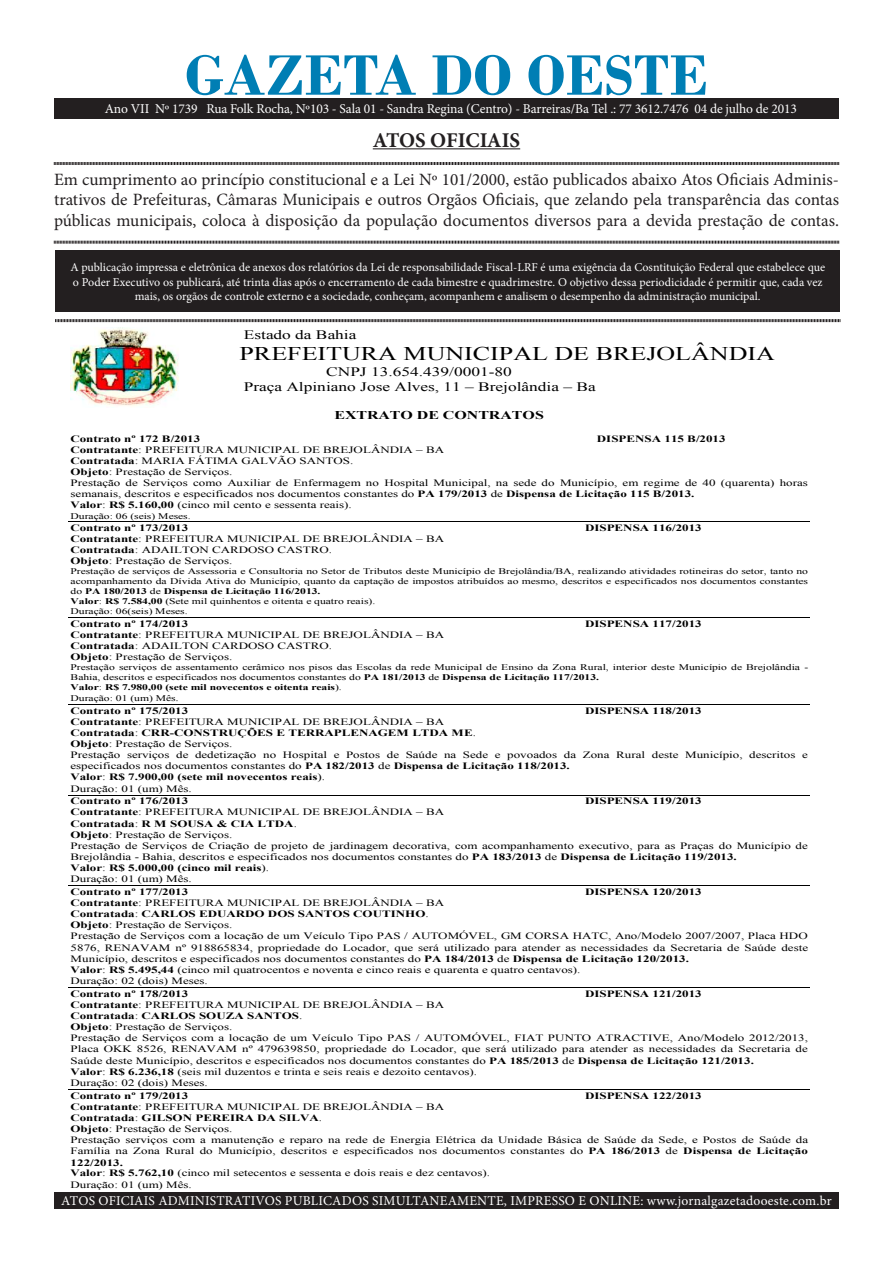
<style>
.page{position:relative;width:893px;height:1263px;background:#fff}
.page>*{position:absolute;margin:0;border:0;box-sizing:border-box;transform-origin:0 0}
.t1{font:700 60px "Bodoni";color:#007eb4}
.t2{font:700 21px "Minion Pro";letter-spacing:-.005em;color:#231f20}
.t3{font:19.35px "Times New Roman";color:#000;scale:1.34 1}
.t4{font:17.25px/20.7px "Minion Pro";color:#231f20;text-align:justify}
.t5{font:13.5px "Minion Pro";letter-spacing:.005em;color:#fff}
.t6{font:12.9px/14.9px "Times New Roman";color:#000;text-align:center;scale:1.34 1}
.t7{font:12px/14.4px "Minion Pro";color:#fff;text-align:center}
.t8{font:700 11.85px "Times New Roman";letter-spacing:-.005em;color:#000;scale:1.34 1}
.t9{font:9.75px/11.1px "Times New Roman";color:#000;scale:1.34 1}
.t10{font:700 9.75px "Times New Roman";color:#000;scale:1.34 1}
.t11{font:8.7px/9.9px "Times New Roman";color:#000;scale:1.34 1}
.s1{font-weight:700}
.s2{font-size:9.75px}
</style>
<div class="page">
<div style="left:55px;top:250px;width:785px;height:62px;background:#231f20"></div>
<hr style="left:373px;top:148px;width:147px;height:1px;background:#231f20">
<svg style="left:54px;top:162px;width:785px;height:3px;background:#6b6969"></svg>
<svg style="left:54px;top:240px;width:785px;height:4px;background:#908e8e"></svg>
<svg style="left:55px;top:319px;width:785px;height:4px;background:#908e8e"></svg>
<div style="left:54px;top:1192px;width:785px;height:17px;background:#231f20"></div>
<div style="left:54px;top:99px;width:785px;height:20px;background:#231f20"></div>
<img style="left:71px;top:327px;width:108px;height:80px">
<hr style="left:68px;top:522px;width:742px;height:1px;background:#000">
<hr style="left:68px;top:617px;width:742px;height:1px;background:#000">
<hr style="left:68px;top:704px;width:742px;height:1px;background:#000">
<hr style="left:68px;top:795px;width:742px;height:1px;background:#000">
<hr style="left:68px;top:886px;width:742px;height:1px;background:#000">
<hr style="left:68px;top:987px;width:742px;height:1px;background:#000">
<hr style="left:68px;top:1089px;width:742px;height:1px;background:#000">
<p class="t1" style="left:185px;top:40px;width:525px">GAZETA DO OESTE</p>
<p class="t2" style="left:373px;top:125px;width:149px">ATOS OFICIAIS</p>
<p class="t4" style="left:54px;top:169px;width:786px">Em cumprimento ao princípio constitucional e a Lei Nº 101/2000, estão publicados abaixo Atos Oficiais Adminis&shy;trativos de Prefeituras, Câmaras Municipais e outros Orgãos Oficiais, que zelando pela transparência das contas públicas municipais, coloca à disposição da população documentos diversos para a devida prestação de contas.</p>
<p class="t7" style="left:70px;top:260px;width:756px">A publicação impressa e eletrônica de anexos dos relatórios da Lei de responsabilidade Fiscal-LRF é uma exigência da Cosntituição Federal que estabelece que o Poder Executivo os publicará, até trinta dias após o encerramento de cada bimestre e quadrimestre. O objetivo dessa periodicidade é permitir que, cada vez mais, os orgãos de controle externo e a sociedade, conheçam, acompanhem e analisem o desempenho da administração municipal.</p>
<p class="t5" style="left:105px;top:100px;width:694px">Ano VII Nº 1739 Rua Folk Rocha, Nº103 - Sala 01 - Sandra Regina (Centro) - Barreiras/Ba Tel .: 77 3612.7476 04 de julho de 2013</p>
<p class="t6" style="left:244px;top:327px;width:86px">Estado da Bahia</p>
<p class="t3" style="left:240px;top:340px;width:401px">PREFEITURA MUNICIPAL DE BREJOLÂNDIA</p>
<p class="t6" style="left:244px;top:364px;width:264px">CNPJ 13.654.439/0001-80<br>Praça Alpiniano Jose Alves, 11 – Brejolândia – Ba</p>
<p class="t8" style="left:334px;top:407px;width:158px">EXTRATO DE CONTRATOS</p>
<p class="t10" style="left:71px;top:432px;width:98px">Contrato nº 172 B/2013</p>
<p class="t10" style="left:597px;top:432px;width:98px">DISPENSA 115 B/2013</p>
<p class="t9" style="left:71px;top:444px;width:552px"><span class="s1">Contratante</span>: PREFEITURA MUNICIPAL DE BREJOLÂNDIA – BA<br><span class="s1">Contratada</span>: MARIA FÁTIMA GALVÃO SANTOS.<br><span class="s1">Objeto</span>: Prestação de Serviços.<br>Prestação de Serviços como Auxiliar de Enfermagem no Hospital Municipal, na sede do Município, em regime de 40 (quarenta) horas semanais, descritos e especificados nos documentos constantes do <span class="s1">PA 179/2013</span> de <span class="s1">Dispensa de Licitação 115 B/2013.<br>Valor</span>: <span class="s1">R$ 5.160,00</span> (cinco mil cento e sessenta reais).</p>
<p class="t11" style="left:71px;top:511px;width:91px">Duração: 06 (seis) Meses.</p>
<p class="t10" style="left:71px;top:521px;width:89px">Contrato nº 173/2013</p>
<p class="t10" style="left:585px;top:521px;width:89px">DISPENSA 116/2013</p>
<p class="t9" style="left:71px;top:533px;width:280px"><span class="s1">Contratante</span>: PREFEITURA MUNICIPAL DE BREJOLÂNDIA – BA<br><span class="s1">Contratada</span>: ADAILTON CARDOSO CASTRO.<br><span class="s1">Objeto</span>: Prestação de Serviços.</p>
<p class="t11" style="left:71px;top:566px;width:552px">Prestação de serviços de Assessoria e Consultoria no Setor de Tributos deste Município de Brejolândia/BA, realizando atividades rotineiras do setor, tanto no acompanhamento da Dívida Ativa do Município, quanto da captação de impostos atribuídos ao mesmo, descritos e especificados nos documentos constantes do <span class="s1">PA 180/2013</span> de <span class="s1">Dispensa de Licitação 116/2013.<br>Valor</span>: <span class="s1">R$ 7.584,00</span> (Sete mil quinhentos e oitenta e quatro reais).<br>Duração: 06(seis) Meses.</p>
<p class="t10" style="left:71px;top:617px;width:89px">Contrato nº 174/2013</p>
<p class="t10" style="left:585px;top:617px;width:89px">DISPENSA 117/2013</p>
<p class="t9" style="left:71px;top:629px;width:280px"><span class="s1">Contratante</span>: PREFEITURA MUNICIPAL DE BREJOLÂNDIA – BA<br><span class="s1">Contratada</span>: ADAILTON CARDOSO CASTRO.<br><span class="s1">Objeto</span>: Prestação de Serviços.</p>
<p class="t11" style="left:71px;top:662px;width:552px">Prestação serviços de assentamento cerâmico nos pisos das Escolas da rede Municipal de Ensino da Zona Rural, interior deste Município de Brejolândia -<br>Bahia, descritos e especificados nos documentos constantes do <span class="s1">PA 181/2013</span> de <span class="s1">Dispensa de Licitação 117/2013.<br>Valor</span>: <span class="s1">R$ 7.980,00 (sete mil novecentos e oitenta reais</span>).</p>
<p class="t11" style="left:71px;top:693px;width:82px">Duração: 01 (um) Mês<span class="s2">.</span></p>
<p class="t10" style="left:71px;top:704px;width:89px">Contrato nº 175/2013</p>
<p class="t10" style="left:585px;top:704px;width:89px">DISPENSA 118/2013</p>
<p class="t9" style="left:71px;top:716px;width:552px"><span class="s1">Contratante</span>: PREFEITURA MUNICIPAL DE BREJOLÂNDIA – BA<br><span class="s1">Contratada</span>: <span class="s1">CRR-CONSTRUÇÕES E TERRAPLENAGEM LTDA ME</span>.<br><span class="s1">Objeto</span>: Prestação de Serviços.<br>Prestação serviços de dedetização no Hospital e Postos de Saúde na Sede e povoados da Zona Rural deste Município, descritos e especificados nos documentos constantes do <span class="s1">PA 182/2013</span> de <span class="s1">Dispensa de Licitação 118/2013.<br>Valor</span>: <span class="s1">R$ 7.900,00 (sete mil novecentos reais</span>).<br>Duração: 01 (um) Mês.</p>
<p class="t10" style="left:71px;top:794px;width:89px">Contrato nº 176/2013</p>
<p class="t10" style="left:585px;top:794px;width:89px">DISPENSA 119/2013</p>
<p class="t9" style="left:71px;top:806px;width:552px"><span class="s1">Contratante</span>: PREFEITURA MUNICIPAL DE BREJOLÂNDIA – BA<br><span class="s1">Contratada</span>: <span class="s1">R M SOUSA &amp; CIA LTDA</span>.<br><span class="s1">Objeto</span>: Prestação de Serviços.<br>Prestação de Serviços de Criação de projeto de jardinagem decorativa, com acompanhamento executivo, para as Praças do Município de Brejolândia - Bahia, descritos e especificados nos documentos constantes do <span class="s1">PA 183/2013</span> de <span class="s1">Dispensa de Licitação 119/2013.<br>Valor</span>: <span class="s1">R$ 5.000,00 (cinco mil reais</span>).<br>Duração: 01 (um) Mês.</p>
<p class="t10" style="left:71px;top:885px;width:89px">Contrato nº 177/2013</p>
<p class="t10" style="left:585px;top:885px;width:89px">DISPENSA 120/2013</p>
<p class="t9" style="left:71px;top:897px;width:552px"><span class="s1">Contratante</span>: PREFEITURA MUNICIPAL DE BREJOLÂNDIA – BA<br><span class="s1">Contratada</span>: <span class="s1">CARLOS EDUARDO DOS SANTOS COUTINHO</span>.<br><span class="s1">Objeto</span>: Prestação de Serviços.<br>Prestação de Serviços com a locação de um Veículo Tipo PAS / AUTOMÓVEL, GM CORSA HATC, Ano/Modelo 2007/2007, Placa HDO 5876, RENAVAM nº 918865834, propriedade do Locador, que será utilizado para atender as necessidades da Secretaria de Saúde deste Município, descritos e especificados nos documentos constantes do <span class="s1">PA 184/2013</span> de <span class="s1">Dispensa de Licitação 120/2013.<br>Valor</span>: <span class="s1">R$ 5.495,44</span> (cinco mil quatrocentos e noventa e cinco reais e quarenta e quatro centavos).<br>Duração: 02 (dois) Meses.</p>
<p class="t10" style="left:71px;top:987px;width:89px">Contrato nº 178/2013</p>
<p class="t10" style="left:585px;top:987px;width:89px">DISPENSA 121/2013</p>
<p class="t9" style="left:71px;top:999px;width:552px"><span class="s1">Contratante</span>: PREFEITURA MUNICIPAL DE BREJOLÂNDIA – BA<br><span class="s1">Contratada</span>: <span class="s1">CARLOS SOUZA SANTOS</span>.<br><span class="s1">Objeto</span>: Prestação de Serviços.<br>Prestação de Serviços com a locação de um Veículo Tipo PAS / AUTOMÓVEL, FIAT PUNTO ATRACTIVE, Ano/Modelo 2012/2013, Placa OKK 8526, RENAVAM nº 479639850, propriedade do Locador, que será utilizado para atender as necessidades da Secretaria de Saúde deste Município, descritos e especificados nos documentos constantes do <span class="s1">PA 185/2013</span> de <span class="s1">Dispensa de Licitação 121/2013.<br>Valor</span>: <span class="s1">R$ 6.236,18</span> (seis mil duzentos e trinta e seis reais e dezoito centavos).<br>Duração: 02 (dois) Meses.</p>
<p class="t10" style="left:71px;top:1089px;width:89px">Contrato nº 179/2013</p>
<p class="t10" style="left:585px;top:1089px;width:89px">DISPENSA 122/2013</p>
<p class="t9" style="left:71px;top:1100px;width:552px"><span class="s1">Contratante</span>: PREFEITURA MUNICIPAL DE BREJOLÂNDIA – BA<br><span class="s1">Contratada</span>: <span class="s1">GILSON PEREIRA DA SILVA</span>.<br><span class="s1">Objeto</span>: Prestação de Serviços.<br>Prestação serviços com a manutenção e reparo na rede de Energia Elétrica da Unidade Básica de Saúde da Sede, e Postos de Saúde da Família na Zona Rural do Município, descritos e especificados nos documentos constantes do <span class="s1">PA 186/2013</span> de <span class="s1">Dispensa de Licitação 122/2013.<br>Valor</span>: <span class="s1">R$ 5.762,10</span> (cinco mil setecentos e sessenta e dois reais e dez centavos).<br>Duração: 01 (um) Mês.</p>
<p class="t5" style="left:61px;top:1191px;width:772px">ATOS OFICIAIS ADMINISTRATIVOS PUBLICADOS SIMULTANEAMENTE, IMPRESSO E ONLINE: www.jornalgazetadooeste.com.br</p>
</div>
